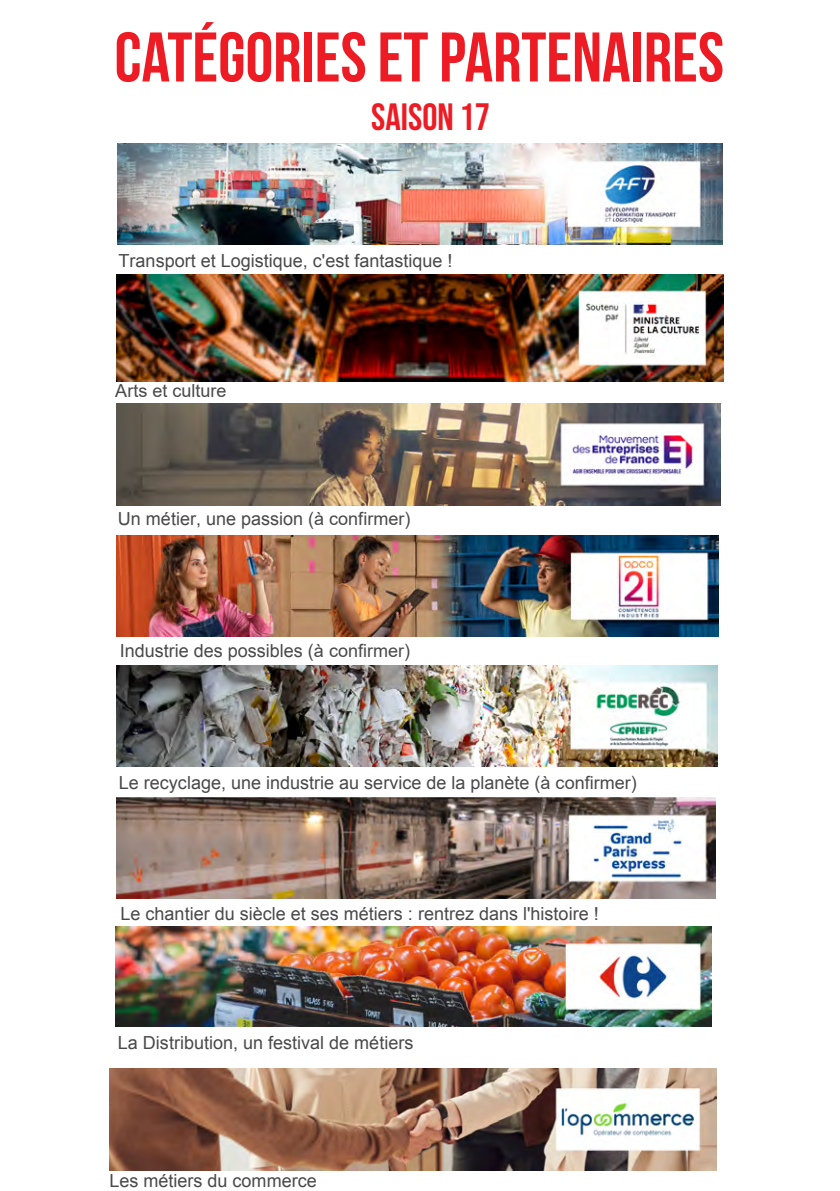
<style>
.page{position:relative;width:840px;height:1191px;background:#fff}
.page>*{position:absolute;margin:0;border:0;box-sizing:border-box;transform-origin:0 0}
.t1{font:70px "Bebas Neue";color:#ed1c24}
.t2{font:38px "Bebas Neue";color:#ed1c24}
.t3{font:18px "Arial";color:#494949}
.t4{font:18px "Arial";color:#494949}
.s1{font-style:inherit}
</style>
<div class="page">
<img style="left:118px;top:143px;width:603px;height:102px">
<img style="left:110px;top:1068px;width:606px;height:102px">
<img style="left:116px;top:403px;width:604px;height:102px">
<img style="left:116px;top:535px;width:602px;height:101px">
<img style="left:116px;top:665px;width:600px;height:101px">
<img style="left:116px;top:798px;width:599px;height:100px">
<img style="left:115px;top:926px;width:596px;height:100px">
<img style="left:117px;top:274px;width:606px;height:108px">
<p class="t1" style="left:114px;top:19px;width:610px">CATÉGORIES ET PARTENAIRES</p>
<p class="t2" style="left:371px;top:96px;width:120px">SAISON <span class="s1">17</span></p>
<p class="t3" style="left:118px;top:248px;width:335px">Transport et Logistique, c'est fantastique !</p>
<p class="t4" style="left:115px;top:378px;width:113px">Arts et culture</p>
<p class="t3" style="left:118px;top:506px;width:294px">Un métier, une passion <span class="s1">(à confirmer)</span></p>
<p class="t3" style="left:120px;top:638px;width:292px">Industrie des possibles <span class="s1">(à confirmer)</span></p>
<p class="t3" style="left:119px;top:771px;width:519px">Le recyclage, une industrie au service de la planète <span class="s1">(à confirmer)</span></p>
<p class="t3" style="left:120px;top:902px;width:479px">Le chantier du siècle et ses métiers : rentrez dans l'histoire !</p>
<p class="t3" style="left:118px;top:1031px;width:297px">La Distribution, un festival de métiers</p>
<p class="t3" style="left:109px;top:1168px;width:209px">Les métiers du commerce</p>
</div>
